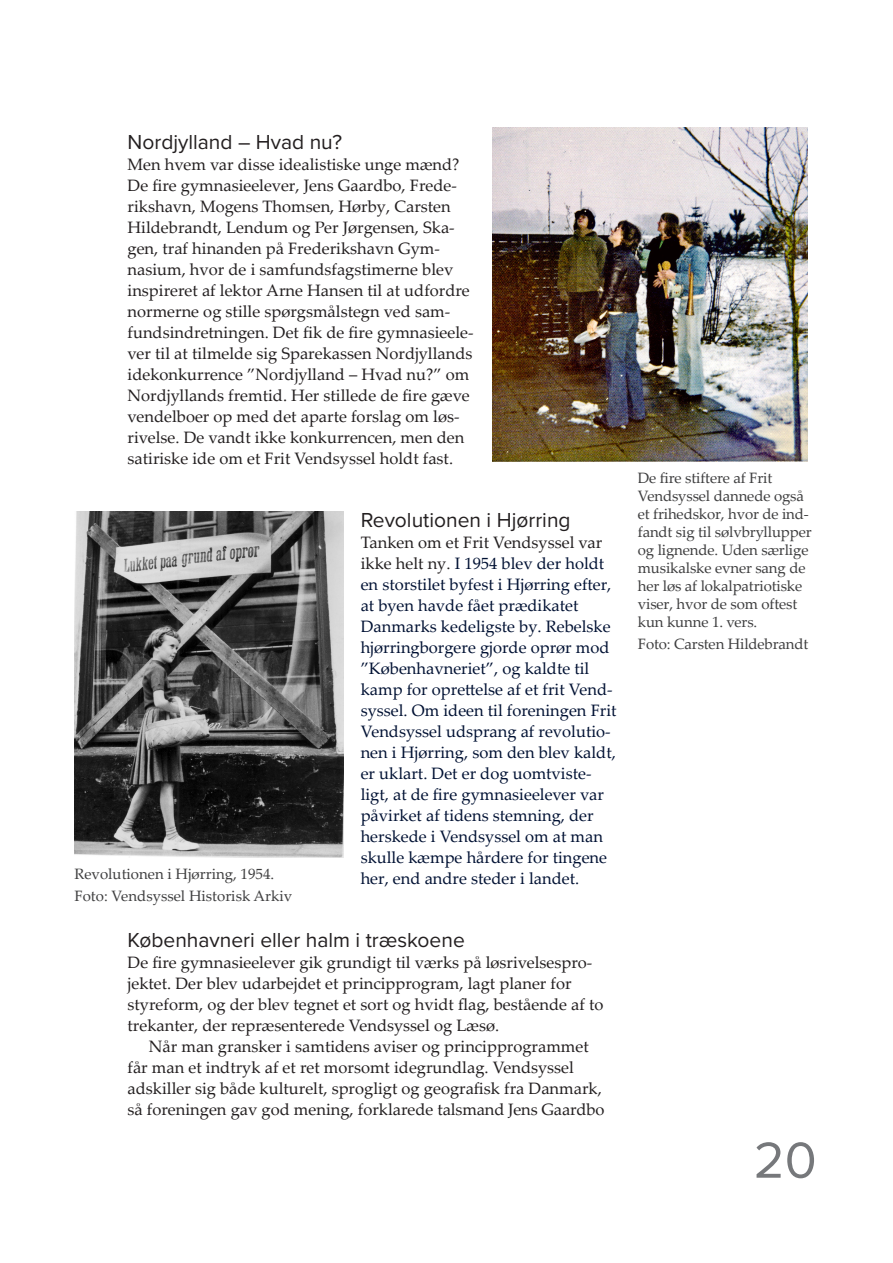
<style>
.page{position:relative;width:893px;height:1263px;background:#fff}
.page>*{position:absolute;margin:0;border:0;box-sizing:border-box;transform-origin:0 0}
.t1{font:52.5px "Proxima Nova";color:#76787b}
.Rubrik{font:21px "Proxima Nova";color:#231f20}
.Normal_0{font:16.5px/21px "Palatino Linotype";color:#231f20}
.Normal_0-2{font:16.5px/21px "Palatino Linotype";color:#013}
.Billedtekst{font:15px/18px "Palatino Linotype";letter-spacing:-.01em;color:#3e3e3f}
.s1{color:#231f20}
</style>
<div class="page">
<img style="left:492px;top:128px;width:316px;height:333px">
<img style="left:74px;top:511px;width:270px;height:346px">
<p class="Rubrik" style="left:128px;top:126px;width:216px">Nordjylland – Hvad nu?</p>
<p class="Normal_0" style="left:128px;top:153px;width:348px">Men hvem var disse idealistiske unge mænd?<br>De fire gymnasieelever, Jens Gaardbo, Frede&shy;rikshavn, Mogens Thomsen, Hørby, Carsten Hildebrandt, Lendum og Per Jørgensen, Ska&shy;gen, traf hinanden på Frederikshavn Gym&shy;nasium, hvor de i samfundsfagstimerne blev inspireret af lektor Arne Hansen til at udfordre normerne og stille spørgsmålstegn ved sam&shy;fundsindretningen. Det fik de fire gymnasieele&shy;ver til at tilmelde sig Sparekassen Nordjyllands idekonkurrence ”Nordjylland – Hvad nu?” om Nordjyllands fremtid. Her stillede de fire gæve vendelboer op med det aparte forslag om løs&shy;rivelse. De vandt ikke konkurrencen, men den satiriske ide om et Frit Vendsyssel holdt fast.</p>
<p class="Billedtekst" style="left:74px;top:864px;width:201px">Revolutionen i Hjørring, 1954.</p>
<p class="Billedtekst" style="left:74px;top:886px;width:219px">Foto: Vendsyssel Historisk Arkiv</p>
<p class="Rubrik" style="left:361px;top:504px;width:211px">Revolutionen i Hjørring</p>
<p class="Normal_0-2" style="left:361px;top:531px;width:257px"><span class="s1">Tanken om et Frit Vendsyssel var ikke helt ny.</span> I 1954 blev der holdt en storstilet byfest i Hjørring efter, at byen havde fået prædikatet Danmarks kedeligste by. Rebelske hjørringborgere gjorde oprør mod ”Københavneriet”, og kaldte til kamp for oprettelse af et frit Vend&shy;syssel. Om ideen til foreningen Frit Vendsyssel udsprang af revolutio&shy;nen i Hjørring, som den blev kaldt, er uklart. Det er dog uomtviste&shy;ligt, at de fire gymnasieelever var påvirket af tidens stemning, der herskede i Vendsyssel om at man skulle kæmpe hårdere for tingene her, end andre steder i landet.</p>
<p class="Rubrik" style="left:128px;top:924px;width:339px">Københavneri eller halm i træskoene</p>
<p class="Normal_0" style="left:128px;top:951px;width:477px">De fire gymnasieelever gik grundigt til værks på løsrivelsespro&shy;jektet. Der blev udarbejdet et principprogram, lagt planer for styreform, og der blev tegnet et sort og hvidt flag, bestående af to trekanter, der repræsenterede Vendsyssel og Læsø.</p>
<p class="Normal_0" style="left:128px;top:1035px;width:478px;text-indent:21px">Når man gransker i samtidens aviser og principprogrammet får man et indtryk af et ret morsomt idegrundlag. Vendsyssel adskiller sig både kulturelt, sprogligt og geografisk fra Danmark, så foreningen gav god mening, forklarede talsmand Jens Gaardbo</p>
<p class="Billedtekst" style="left:638px;top:468px;width:175px">De fire stiftere af Frit<br>Vendsyssel dannede også et frihedskor, hvor de ind&shy;fandt sig til sølvbryllupper og lignende. Uden særlige musikalske evner sang de her løs af lokalpatriotiske viser, hvor de som oftest kun kunne 1. vers.</p>
<p class="Billedtekst" style="left:638px;top:634px;width:172px">Foto: Carsten Hildebrandt</p>
<h1 class="t1" style="left:754px;top:1121px;width:64px">20</h1>
</div>
